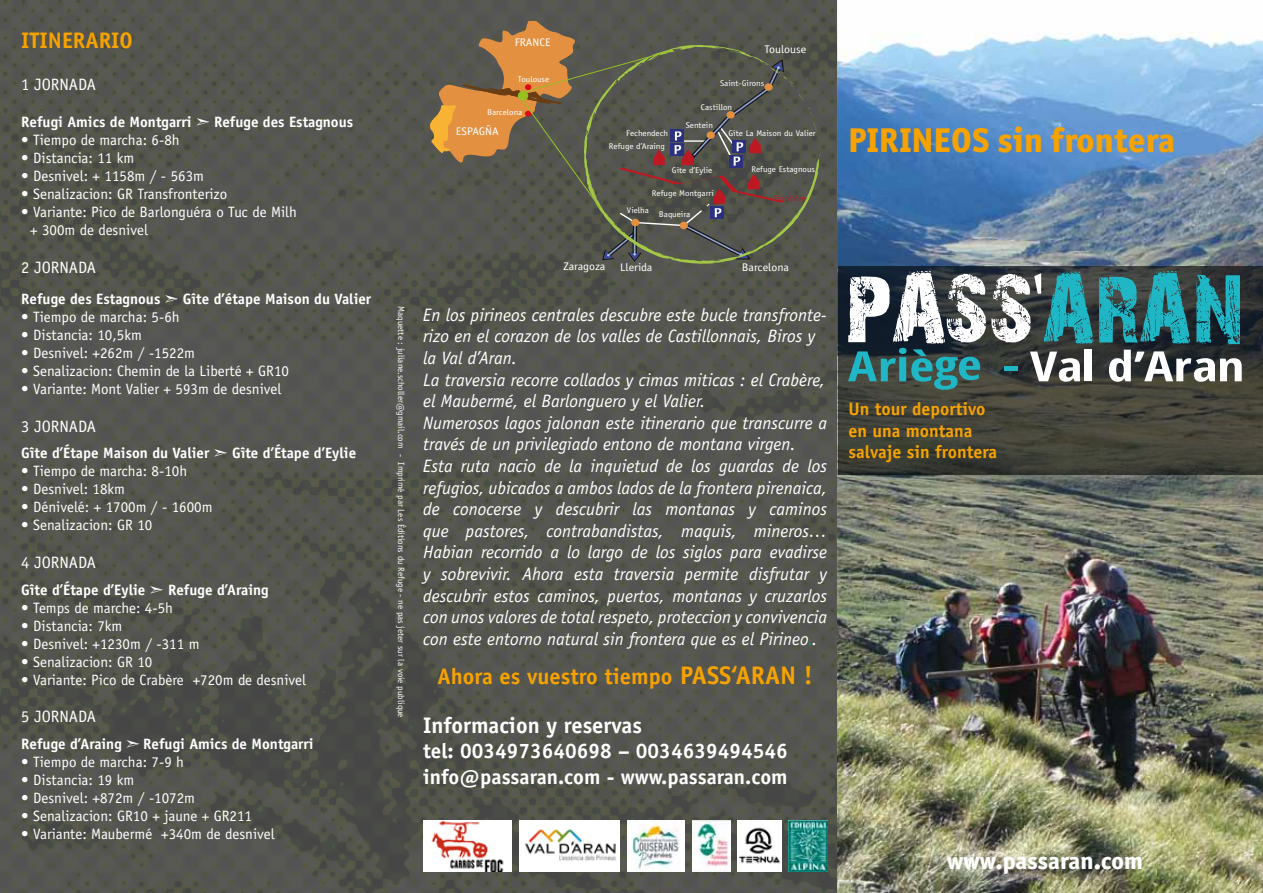
<style>
.page{position:relative;width:1263px;height:893px;background:#fff}
.page>*{position:absolute;margin:0;border:0;box-sizing:border-box;transform-origin:0 0}
.t1{font:34.5px "Officina San ITC Extra Bold OS";letter-spacing:.01em;color:#f6a200}
.t2{font:24px "Officina San ITC Extra Bold OS";color:#fff}
.t3{font:700 22.5px "Officina Sans";color:#f6a200}
.t4{font:700 22.5px "Officina Sans";color:#fff}
.t5{font:700 21px/25.2px "Officina Sans";color:#fff}
.t6{font:italic 18px/21.6px "Officina Sans";color:#fff}
.t7{font:700 18px/21.6px "Officina Sans";color:#f6a200}
.t8{font:16.5px "Officina Sans";color:#fff}
.t9{font:15px/18px "Officina Sans";color:#fff}
.t10{font:700 15px "Officina Sans";color:#fff}
.t11{font:11.1px "Officina Sans";color:#fff;scale:1.08 1}
.t12{font:9px "Officina Sans";color:#fff}
.t13{font:8.25px "Officina Sans";color:#fff;scale:1.08 1}
.t14{font:8.25px "Officina Sans";color:#be1823;scale:1.08 1}
.s1{font-family:"Helvetica";font-style:normal;font-stretch:condensed;font-size:15px;color:#00a2b2}
.s2{font-size:25.5px}
</style>
<div class="page">
<img style="left:0;top:0;width:1263px;height:893px">
<svg style="left:838px;top:266px;width:425px;height:209px;background:#3d3e37"></svg>
<svg style="left:1099px;top:271px;width:91px;height:72px;background:#297f87"></svg>
<svg style="left:1196px;top:275px;width:44px;height:69px;background:#20828e"></svg>
<svg style="left:848px;top:271px;width:245px;height:119px"></svg>
<div style="left:1085px;top:350px;width:7px;height:31px;background:#fff"></div>
<svg style="left:1109px;top:350px;width:133px;height:32px"></svg>
<div style="left:1004px;top:366px;width:14px;height:5px;background:#1fb7c6"></div>
<img style="left:423px;top:821px;width:88px;height:51px">
<img style="left:519px;top:821px;width:100px;height:51px">
<img style="left:627px;top:821px;width:58px;height:51px">
<img style="left:693px;top:821px;width:38px;height:51px">
<img style="left:788px;top:821px;width:39px;height:51px">
<img style="left:738px;top:821px;width:43px;height:51px">
<svg style="left:428px;top:21px;width:393px;height:241px;background:#655d4c"></svg>
<div style="left:518px;top:91px;width:10px;height:9px;background:#96c120;border-radius:50%"></div>
<p class="t3" style="left:21px;top:26px;width:113px">ITINERARIO</p>
<p class="t8" style="left:21px;top:74px;width:76px">1 JORNADA</p>
<p class="t10" style="left:21px;top:113px;width:333px">Refugi Amics de Montgarri ➣ Refuge des Estagnous</p>
<p class="t9" style="left:21px;top:131px;width:160px">• Tiempo de marcha: 6-8h</p>
<p class="t9" style="left:21px;top:149px;width:115px">• Distancia: 11 km</p>
<p class="t9" style="left:21px;top:167px;width:184px">• Desnivel: + 1158m / - 563m</p>
<p class="t9" style="left:21px;top:185px;width:207px">• Senalizacion: GR Transfronterizo</p>
<p class="t9" style="left:30px;top:203px;width:268px;text-indent:-9px">• Variante: Pico de Barlonguéra o Tuc de Milh + 300m de desnivel</p>
<p class="t8" style="left:21px;top:258px;width:76px">2 JORNADA</p>
<p class="t10" style="left:21px;top:289px;width:351px">Refuge des Estagnous ➣ Gîte d’étape Maison du Valier</p>
<p class="t9" style="left:21px;top:308px;width:160px">• Tiempo de marcha: 5-6h</p>
<p class="t9" style="left:21px;top:326px;width:122px">• Distancia: 10,5km</p>
<p class="t9" style="left:21px;top:344px;width:175px">• Desnivel: +262m / -1522m</p>
<p class="t9" style="left:21px;top:362px;width:269px">• Senalizacion: Chemin de la Liberté + GR10</p>
<p class="t9" style="left:21px;top:380px;width:262px">• Variante: Mont Valier + 593m de desnivel</p>
<p class="t8" style="left:21px;top:416px;width:76px">3 JORNADA</p>
<p class="t10" style="left:21px;top:444px;width:336px">Gîte d’Étape Maison du Valier ➣ Gîte d’Étape d’Eylie</p>
<p class="t9" style="left:21px;top:462px;width:167px">• Tiempo de marcha: 8-10h</p>
<p class="t9" style="left:21px;top:480px;width:105px">• Desnivel: 18km</p>
<p class="t9" style="left:21px;top:498px;width:193px">• Dénivelé: + 1700m / - 1600m</p>
<p class="t9" style="left:21px;top:516px;width:133px">• Senalizacion: GR 10</p>
<p class="t8" style="left:21px;top:553px;width:76px">4 JORNADA</p>
<p class="t10" style="left:21px;top:580px;width:249px">Gîte d’Étape d’Eylie ➣ Refuge d’Araing</p>
<p class="t9" style="left:21px;top:598px;width:153px">• Temps de marche: 4-5h</p>
<p class="t9" style="left:21px;top:616px;width:103px">• Distancia: 7km</p>
<p class="t9" style="left:21px;top:634px;width:180px">• Desnivel: +1230m / -311 m</p>
<p class="t9" style="left:21px;top:652px;width:133px">• Senalizacion: GR 10</p>
<p class="t9" style="left:21px;top:670px;width:286px">• Variante: Pico de Crabère +720m de desnivel</p>
<p class="t8" style="left:21px;top:707px;width:76px">5 JORNADA</p>
<p class="t10" style="left:21px;top:734px;width:294px">Refuge d’Araing ➣ Refugi Amics de Montgarri</p>
<p class="t9" style="left:21px;top:753px;width:164px">• Tiempo de marcha: 7-9 h</p>
<p class="t9" style="left:21px;top:771px;width:115px">• Distancia: 19 km</p>
<p class="t9" style="left:21px;top:789px;width:175px">• Desnivel: +872m / -1072m</p>
<p class="t9" style="left:21px;top:807px;width:232px">• Senalizacion: GR10 + jaune + GR211</p>
<p class="t9" style="left:21px;top:825px;width:255px">• Variante: Maubermé +340m de desnivel</p>
<p class="t11" style="left:515px;top:36px;width:35px">FRANCE</p>
<p class="t13" style="left:518px;top:75px;width:31px">Toulouse</p>
<p class="t13" style="left:487px;top:108px;width:34px">Barcelona</p>
<p class="t11" style="left:456px;top:125px;width:41px">ESPAGÑA</p>
<p class="t13" style="left:626px;top:128px;width:40px">Fechendech</p>
<p class="t11" style="left:764px;top:42px;width:40px">Toulouse</p>
<p class="t13" style="left:720px;top:78px;width:42px">Saint-Girons</p>
<p class="t13" style="left:701px;top:102px;width:30px">Castillon</p>
<p class="t13" style="left:686px;top:120px;width:27px">Sentein</p>
<p class="t13" style="left:728px;top:128px;width:82px">Gîte La Maison du Valier</p>
<p class="t13" style="left:609px;top:142px;width:53px">Refuge d’Araing</p>
<p class="t13" style="left:652px;top:189px;width:59px">Refuge Montgarri</p>
<p class="t13" style="left:672px;top:166px;width:39px">Gîte d’Eylie</p>
<p class="t13" style="left:627px;top:205px;width:22px">Vielha</p>
<p class="t13" style="left:659px;top:210px;width:31px">Baqueira</p>
<p class="t13" style="left:751px;top:164px;width:60px">Refuge Estagnous</p>
<p class="t14" style="left:774px;top:193px;width:30px">frontière</p>
<p class="t12" style="left:407px;top:306px;width:413px;rotate:90deg">Maquette : juliane.scholler@gmail.com - Imprimé par Les Éditions du Refuge - ne pas jeter sur la voie publique</p>
<p class="t11" style="left:564px;top:260px;width:40px">Zaragoza</p>
<p class="t11" style="left:620px;top:260px;width:31px">Llerida</p>
<p class="t11" style="left:742px;top:260px;width:45px">Barcelona</p>
<p class="t6" style="left:423px;top:304px;width:405px">En los pirineos centrales descubre este bucle transfronte&shy;rizo en el corazon de los valles de Castillonnais, Biros y la Val d’Aran.<br>La traversia recorre collados y cimas miticas : el Crabère, el Maubermé, el Barlonguero y el Valier.<br>Numerosos lagos jalonan este itinerario que transcurre a través de un privilegiado entono de montana virgen.<br>Esta ruta nacio de la inquietud de los guardas de los refugios, ubicados a ambos lados de la frontera pirenaica, de conocerse y descubrir las montanas y caminos que pastores, contrabandistas, maquis, mineros… Habian recorrido a lo largo de los siglos para evadirse y sobrevivir. Ahora esta traversia permite disfrutar y descubrir estos caminos, puertos, montanas y cruzarlos con unos valores de total respeto, proteccion y convivencia con este entorno natural sin frontera que es el Pirineo<span class="s1">.</span>.</p>
<p class="t3" style="left:437px;top:662px;width:377px">Ahora es vuestro tiempo <span class="s2">PASS‘ARAN !</span></p>
<p class="t4" style="left:423px;top:712px;width:220px">Informacion y reservas</p>
<p class="t5" style="left:423px;top:738px;width:366px">tel: 0034973640698 – 0034639494546 info@passaran.com - www.passaran.com</p>
<h1 class="t1" style="left:848px;top:118px;width:328px">PIRINEOS sin frontera</h1>
<p class="t7" style="left:848px;top:398px;width:150px">Un tour deportivo en una montana salvaje sin frontera</p>
<h2 class="t2" style="left:947px;top:846px;width:197px">www.passaran.com</h2>
</div>
